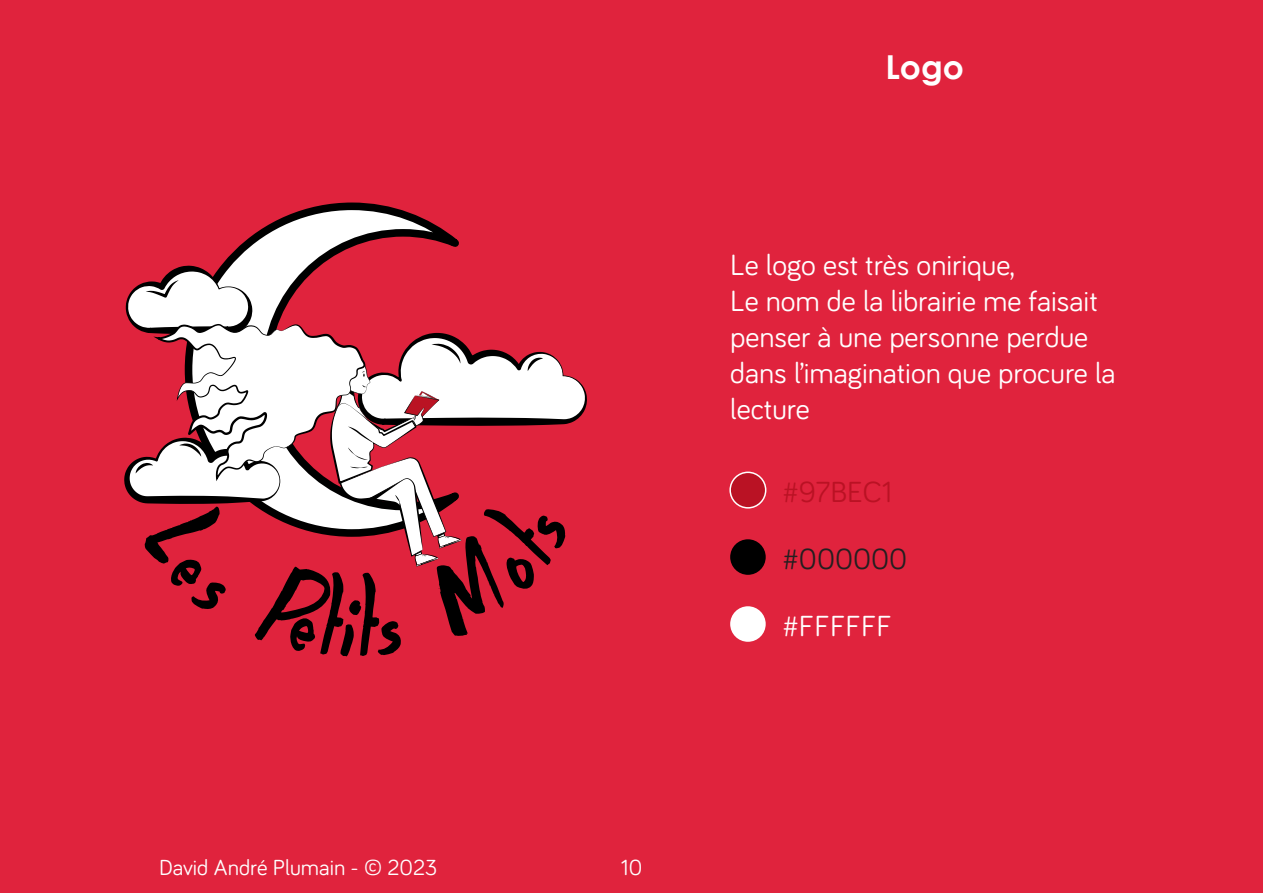
<style>
.page{position:relative;width:1263px;height:893px;background:#e0233d}
.page>*{position:absolute;margin:0;border:0;box-sizing:border-box;transform-origin:0 0}
.t1{font:700 33px "Century Gothic";color:#fff}
.t2{font:30px/36px "Bariol";color:#fff}
.t3{font:30px "Bariol";color:#ba1224}
.t4{font:30px "Bariol";color:#231f20}
.t5{font:22.5px "Bariol";color:#fff}
</style>
<div class="page">
<svg style="left:185px;top:202px;width:274px;height:64px"></svg>
<div style="left:730px;top:472px;width:36px;height:36px;background:#ba1224;border-radius:50%"></div>
<div style="left:729px;top:472px;width:37px;height:37px;border:2px solid #fff;border-radius:50%"></div>
<div style="left:730px;top:539px;width:36px;height:36px;background:#000;border-radius:50%"></div>
<div style="left:730px;top:606px;width:36px;height:36px;background:#fff;border-radius:50%"></div>
<svg style="left:124px;top:266px;width:463px;height:301px"></svg>
<p class="t5" style="left:159px;top:852px;width:280px">David André Plumain - © 2023</p>
<p class="t5" style="left:621px;top:852px;width:23px">10</p>
<p class="t1" style="left:885px;top:46px;width:80px">Logo</p>
<p class="t2" style="left:730px;top:245px;width:387px">Le logo est très onirique,<br>Le nom de la librairie me faisait penser à une personne perdue dans l’imagination que procure la lecture</p>
<p class="t3" style="left:782px;top:471px;width:111px">#97BEC1</p>
<p class="t4" style="left:782px;top:538px;width:126px">#000000</p>
<p class="t2" style="left:782px;top:606px;width:111px">#FFFFFF</p>
</div>
